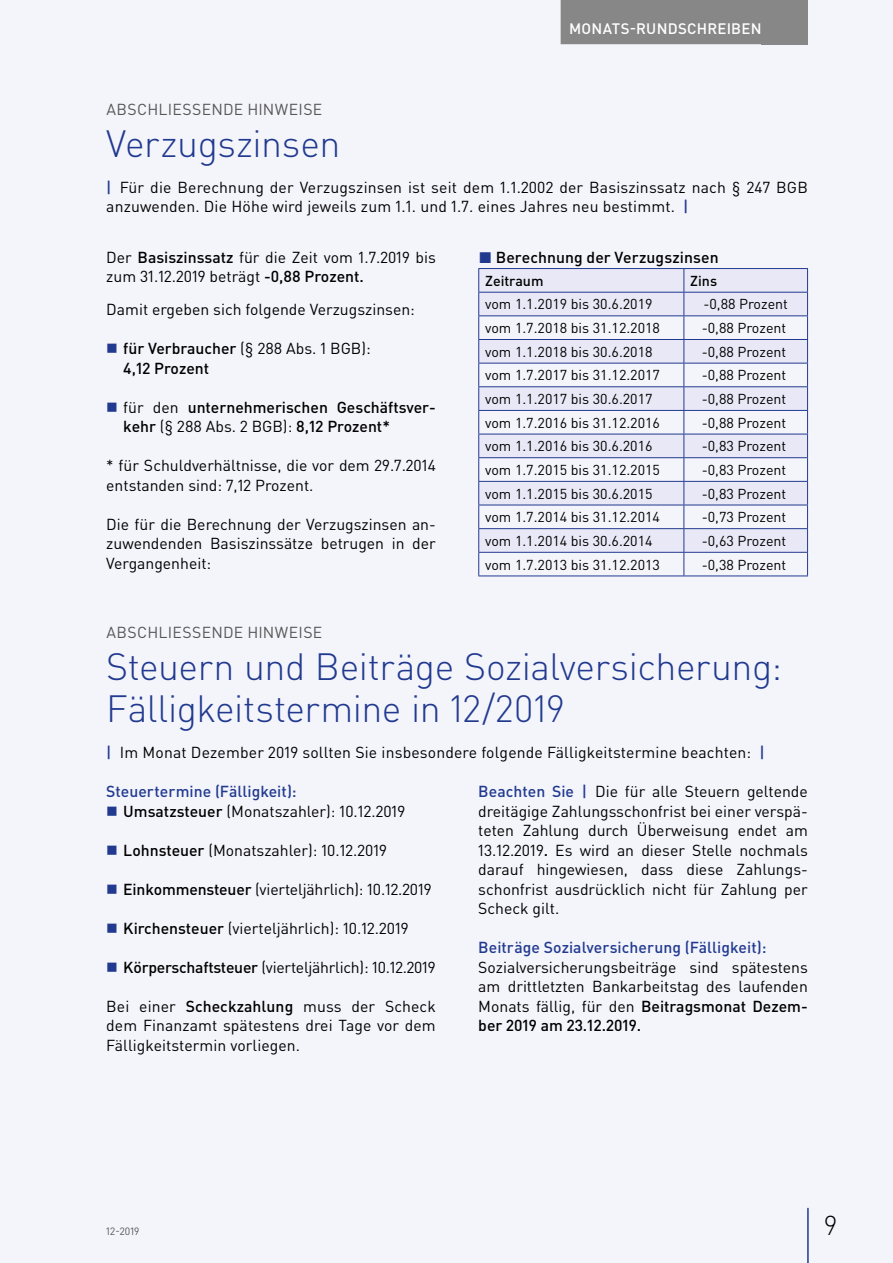
<style>
.page{position:relative;width:893px;height:1263px;background:#f4f4fb}
.page>*{position:absolute;margin:0;border:0;box-sizing:border-box;transform-origin:0 0}
.t1{font:300 37.5px/42px "DIN Pro";letter-spacing:-.01em;color:#213a8f}
.t2{font:300 27px "DIN Pro";color:#000}
.t3{font:15.75px/19.5px "DIN Pro";color:#000;text-align:justify}
.t4{font:500 15.75px/19.5px "DIN Pro";color:#000}
.t5{font:500 15.75px/19.5px "DIN Pro";letter-spacing:.005em;color:#213a8f}
.t6{font:15.75px "DIN Pro";letter-spacing:.015em;color:#575756}
.t7{font:500 15px "DIN Pro";letter-spacing:.015em;color:#fff}
.t8{font:14.25px "DIN Pro";color:#000}
.t9{font:500 14.25px "DIN Pro";color:#000}
.t10{font:10.5px "DIN Pro";color:#575756}
.s1{font-weight:500;color:#213a8f}
.s2{font-weight:500}
.s3{font-weight:400}
.s4{color:#213a8f}
.s5{color:#000}
.s6{font-weight:400;color:#000}
</style>
<div class="page">
<div style="left:762px;top:0;width:46px;height:44px;background:#878787"></div>
<div style="left:561px;top:0;width:209px;height:44px;background:#878787"></div>
<hr style="left:807px;top:1208px;width:2px;height:55px;background:#213a8f">
<div style="left:479px;top:269px;width:328px;height:46px;background:#e9e8f6"></div>
<svg style="left:479px;top:316px;width:328px;height:260px"></svg>
<hr style="left:478px;top:268px;width:206px;height:1px;background:#213a8f">
<hr style="left:684px;top:268px;width:124px;height:1px;background:#213a8f">
<hr style="left:478px;top:292px;width:206px;height:1px;background:#213a8f">
<hr style="left:684px;top:292px;width:124px;height:1px;background:#213a8f">
<hr style="left:478px;top:315px;width:206px;height:1px;background:#213a8f">
<hr style="left:684px;top:315px;width:124px;height:1px;background:#213a8f">
<hr style="left:478px;top:339px;width:206px;height:1px;background:#213a8f">
<hr style="left:684px;top:339px;width:124px;height:1px;background:#213a8f">
<hr style="left:478px;top:363px;width:206px;height:1px;background:#213a8f">
<hr style="left:684px;top:363px;width:124px;height:1px;background:#213a8f">
<hr style="left:478px;top:386px;width:206px;height:1px;background:#213a8f">
<hr style="left:684px;top:386px;width:124px;height:1px;background:#213a8f">
<hr style="left:478px;top:410px;width:206px;height:1px;background:#213a8f">
<hr style="left:684px;top:410px;width:124px;height:1px;background:#213a8f">
<hr style="left:478px;top:434px;width:206px;height:1px;background:#213a8f">
<hr style="left:684px;top:434px;width:124px;height:1px;background:#213a8f">
<hr style="left:478px;top:457px;width:206px;height:1px;background:#213a8f">
<hr style="left:684px;top:457px;width:124px;height:1px;background:#213a8f">
<hr style="left:478px;top:481px;width:206px;height:1px;background:#213a8f">
<hr style="left:684px;top:481px;width:124px;height:1px;background:#213a8f">
<hr style="left:478px;top:505px;width:206px;height:1px;background:#213a8f">
<hr style="left:684px;top:505px;width:124px;height:1px;background:#213a8f">
<hr style="left:478px;top:528px;width:206px;height:1px;background:#213a8f">
<hr style="left:684px;top:528px;width:124px;height:1px;background:#213a8f">
<hr style="left:478px;top:552px;width:206px;height:1px;background:#213a8f">
<svg style="left:478px;top:269px;width:1px;height:307px"></svg>
<hr style="left:684px;top:552px;width:124px;height:1px;background:#213a8f">
<svg style="left:683px;top:269px;width:1px;height:307px"></svg>
<svg style="left:807px;top:269px;width:1px;height:307px"></svg>
<hr style="left:478px;top:576px;width:206px;height:1px;background:#213a8f">
<hr style="left:684px;top:576px;width:124px;height:1px;background:#213a8f">
<p class="t7" style="left:569px;top:18px;width:194px">MONATS-RUNDSCHREIBEN</p>
<p class="t6" style="left:106px;top:98px;width:217px">ABSCHLIESSENDE HINWEISE</p>
<h1 class="t1" style="left:106px;top:121px;width:236px">Verzugszinsen</h1>
<p class="t3" style="left:106px;top:177px;width:703px"><span class="s1">|</span> Für die Berechnung der Verzugszinsen ist seit dem 1.1.2002 der Basiszinssatz nach § 247 BGB anzuwenden. Die Höhe wird jeweils zum 1.1. und 1.7. eines Jahres neu bestimmt. <span class="s1">|</span></p>
<p class="t3" style="left:106px;top:246px;width:331px">Der <span class="s2">Basiszinssatz</span> für die Zeit vom 1.7.2019 bis zum 31.12.2019 beträgt <span class="s2">-0,88 Prozent.</span></p>
<p class="t3" style="left:106px;top:299px;width:310px">Damit ergeben sich folgende Verzugszinsen:</p>
<p class="t4" style="left:123px;top:338px;width:249px">für Verbraucher <span class="s3">(§ 288 Abs. 1 BGB):<br></span>4,12 Prozent</p>
<p class="t4" style="left:123px;top:396px;width:314px"><span class="s3">für den</span> unternehmerischen Geschäftsver&shy;kehr <span class="s3">(§ 288 Abs. 2 BGB):</span> 8,12 Prozent*</p>
<p class="t3" style="left:106px;top:455px;width:331px">* für Schuldverhältnisse, die vor dem 29.7.2014 entstanden sind: 7,12 Prozent.</p>
<p class="t3" style="left:106px;top:513px;width:331px">Die für die Berechnung der Verzugszinsen an&shy;zuwendenden Basiszinssätze betrugen in der Vergangenheit:</p>
<p class="t4" style="left:479px;top:246px;width:241px"><span class="s4">◼</span> Berechnung der Verzugszinsen</p>
<p class="t9" style="left:485px;top:271px;width:60px">Zeitraum</p>
<p class="t9" style="left:690px;top:271px;width:28px">Zins</p>
<p class="t8" style="left:485px;top:295px;width:169px">vom 1.1.2019 bis 30.6.2019</p>
<p class="t8" style="left:703px;top:295px;width:86px">-0,88 Prozent</p>
<p class="t8" style="left:485px;top:318px;width:176px">vom 1.7.2018 bis 31.12.2018</p>
<p class="t8" style="left:702px;top:318px;width:86px">-0,88 Prozent</p>
<p class="t8" style="left:485px;top:342px;width:169px">vom 1.1.2018 bis 30.6.2018</p>
<p class="t8" style="left:702px;top:342px;width:86px">-0,88 Prozent</p>
<p class="t8" style="left:485px;top:366px;width:176px">vom 1.7.2017 bis 31.12.2017</p>
<p class="t8" style="left:702px;top:366px;width:86px">-0,88 Prozent</p>
<p class="t8" style="left:485px;top:389px;width:169px">vom 1.1.2017 bis 30.6.2017</p>
<p class="t8" style="left:702px;top:389px;width:86px">-0,88 Prozent</p>
<p class="t8" style="left:485px;top:413px;width:176px">vom 1.7.2016 bis 31.12.2016</p>
<p class="t8" style="left:702px;top:413px;width:86px">-0,88 Prozent</p>
<p class="t8" style="left:485px;top:436px;width:169px">vom 1.1.2016 bis 30.6.2016</p>
<p class="t8" style="left:702px;top:436px;width:86px">-0,83 Prozent</p>
<p class="t8" style="left:485px;top:460px;width:176px">vom 1.7.2015 bis 31.12.2015</p>
<p class="t8" style="left:702px;top:460px;width:86px">-0,83 Prozent</p>
<p class="t8" style="left:485px;top:484px;width:169px">vom 1.1.2015 bis 30.6.2015</p>
<p class="t8" style="left:702px;top:484px;width:86px">-0,83 Prozent</p>
<p class="t8" style="left:485px;top:507px;width:176px">vom 1.7.2014 bis 31.12.2014</p>
<p class="t8" style="left:702px;top:507px;width:86px">-0,73 Prozent</p>
<p class="t8" style="left:485px;top:531px;width:169px">vom 1.1.2014 bis 30.6.2014</p>
<p class="t8" style="left:702px;top:531px;width:86px">-0,63 Prozent</p>
<p class="t8" style="left:485px;top:555px;width:176px">vom 1.7.2013 bis 31.12.2013</p>
<p class="t8" style="left:702px;top:555px;width:86px">-0,38 Prozent</p>
<p class="t6" style="left:106px;top:622px;width:217px">ABSCHLIESSENDE HINWEISE</p>
<h1 class="t1" style="left:106px;top:644px;width:677px">Steuern und Beiträge Sozialversicherung:<br>Fälligkeitstermine in 12/2019</h1>
<p class="t3" style="left:106px;top:742px;width:660px"><span class="s1">|</span> Im Monat Dezember 2019 sollten Sie insbesondere folgende Fälligkeitstermine beachten: <span class="s1">|</span></p>
<p class="t5" style="left:123px;top:781px;width:283px;text-indent:-17px">Steuertermine (Fälligkeit):<br><span class="s5">Umsatzsteuer</span> <span class="s6">(Monatszahler): 10.12.2019</span></p>
<p class="t3" style="left:123px;top:840px;width:265px"><span class="s2">Lohnsteuer</span> (Monatszahler): 10.12.2019</p>
<p class="t3" style="left:123px;top:879px;width:310px"><span class="s2">Einkommensteuer</span> (vierteljährlich): 10.12.2019</p>
<p class="t3" style="left:123px;top:918px;width:287px"><span class="s2">Kirchensteuer</span> (vierteljährlich): 10.12.2019</p>
<p class="t3" style="left:123px;top:957px;width:314px"><span class="s2">Körperschaftsteuer</span> (vierteljährlich): 10.12.2019</p>
<p class="t3" style="left:106px;top:996px;width:331px">Bei einer <span class="s2">Scheckzahlung</span> muss der Scheck dem Finanzamt spätestens drei Tage vor dem Fälligkeitstermin vorliegen.</p>
<p class="t3" style="left:478px;top:781px;width:331px"><span class="s1">Beachten Sie |</span> Die für alle Steuern geltende dreitägige Zahlungsschonfrist bei einer verspä&shy;teten Zahlung durch Überweisung endet am 13.12.2019<span class="s2">.</span> Es wird an dieser Stelle nochmals darauf hingewiesen, dass diese Zahlungs&shy;schonfrist ausdrücklich nicht für Zahlung per Scheck gilt.</p>
<p class="t5" style="left:478px;top:937px;width:290px">Beiträge Sozialversicherung (Fälligkeit):</p>
<p class="t3" style="left:478px;top:957px;width:331px">Sozialversicherungsbeiträge sind spätestens am drittletzten Bankarbeitstag des laufenden Monats fällig, für den <span class="s2">Beitragsmonat Dezem&shy;ber 2019 am 23.12.2019.</span></p>
<p class="t10" style="left:106px;top:1224px;width:35px">12-2019</p>
<h2 class="t2" style="left:824px;top:1207px;width:14px">9</h2>
</div>
